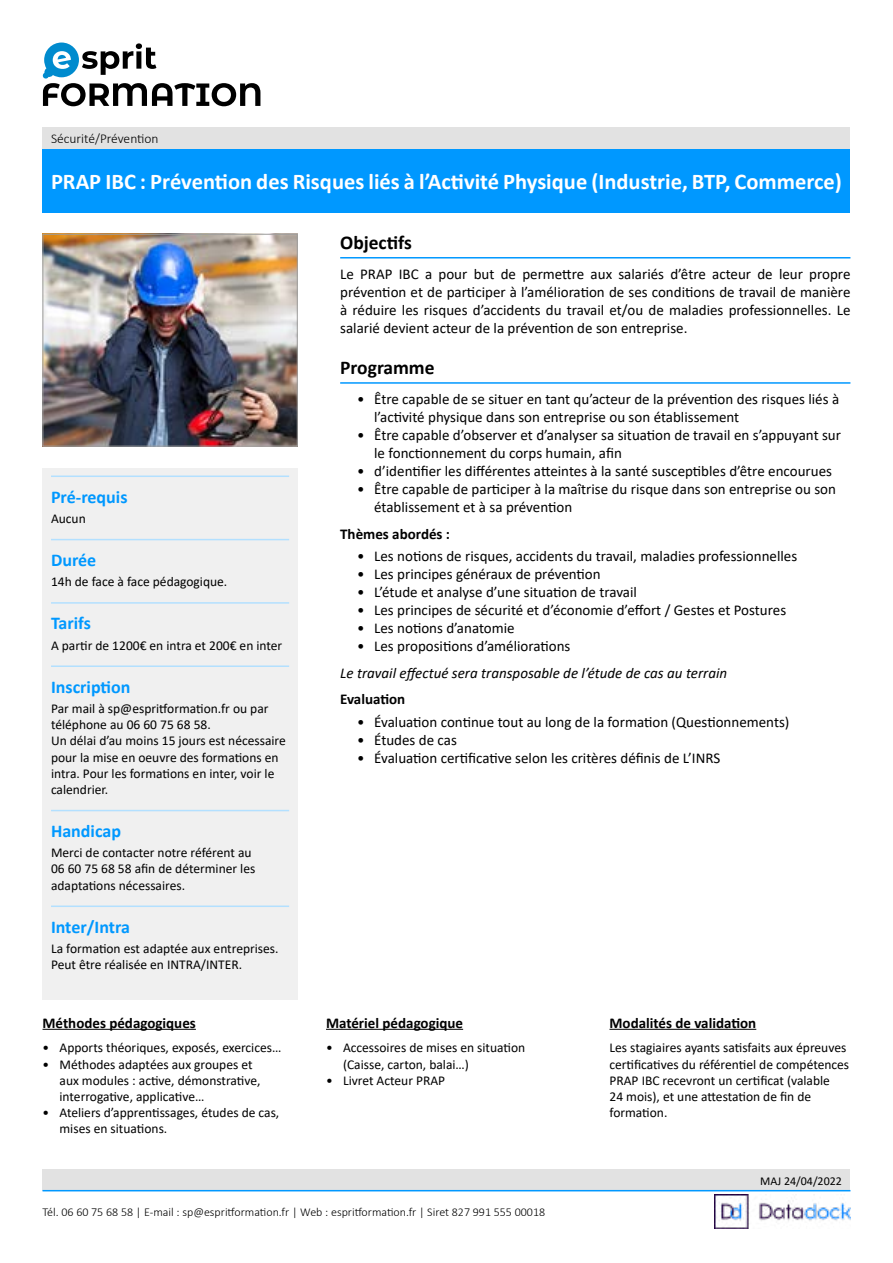
<style>
.page{position:relative;width:893px;height:1263px;background:#fff}
.page>*{position:absolute;margin:0;border:0;box-sizing:border-box;transform-origin:0 0}
.t1{font:700 22.5px "Calibri";color:#fff}
.t2{font:700 19.5px "Calibri";color:#000}
.t3{font:700 18px "Calibri";color:#0098ff}
.t4{font:15px/18px "Calibri";color:#000}
.t5{font:700 15px "Calibri";color:#000}
.t6{font:italic 15px "Calibri";color:#000}
.t7{font:13.5px/16.2px "Calibri";color:#000}
.t8{font:300 13.5px "Calibri";color:#000}
.t9{font:300 12px "Calibri";color:#000}
.t10{font:12px "Calibri";color:#000}
</style>
<div class="page">
<div style="left:43px;top:1169px;width:807px;height:22px;background:#e2e2e2"></div>
<div style="left:43px;top:468px;width:255px;height:531px;background:#f0f0f0"></div>
<svg style="left:43px;top:43px;width:217px;height:63px"></svg>
<hr style="left:43px;top:1190px;width:807px;height:1px;background:#0098ff">
<img style="left:714px;top:1195px;width:136px;height:34px">
<img style="left:45px;top:236px;width:251px;height:208px">
<div style="left:43px;top:234px;width:255px;height:212px;border:1px solid #9d9d9c"></div>
<hr style="left:340px;top:257px;width:510px;height:1px;background:#0098ff">
<hr style="left:340px;top:382px;width:510px;height:2px;background:#0098ff">
<div style="left:43px;top:149px;width:807px;height:64px;background:#0098ff"></div>
<hr style="left:43px;top:1029px;width:153px;height:1px;background:#000">
<hr style="left:326px;top:1029px;width:137px;height:1px;background:#000">
<hr style="left:609px;top:1029px;width:147px;height:1px;background:#000">
<div style="left:43px;top:128px;width:807px;height:21px;background:#e2e2e2"></div>
<hr style="left:51px;top:475px;width:238px;height:2px;background:#b3e0ff">
<hr style="left:51px;top:539px;width:238px;height:1px;background:#b3e0ff">
<hr style="left:51px;top:602px;width:238px;height:2px;background:#b3e0ff">
<hr style="left:51px;top:665px;width:238px;height:2px;background:#b3e0ff">
<hr style="left:51px;top:810px;width:238px;height:1px;background:#b3e0ff">
<hr style="left:51px;top:905px;width:238px;height:2px;background:#b3e0ff">
<p class="t8" style="left:51px;top:130px;width:109px">Sécurité/Prévention</p>
<h1 class="t1" style="left:51px;top:166px;width:792px">PRAP IBC : Prévention des Risques liés à l’Activité Physique (Industrie, BTP, Commerce)</h1>
<p class="t3" style="left:51px;top:484px;width:78px">Pré-requis</p>
<p class="t7" style="left:51px;top:510px;width:36px">Aucun</p>
<p class="t3" style="left:51px;top:547px;width:47px">Durée</p>
<p class="t7" style="left:51px;top:573px;width:178px">14h de face à face pédagogique.</p>
<p class="t3" style="left:51px;top:610px;width:41px">Tarifs</p>
<p class="t7" style="left:51px;top:637px;width:233px">A partir de 1200€ en intra et 200€ en inter</p>
<p class="t3" style="left:51px;top:674px;width:81px">Inscription</p>
<p class="t7" style="left:51px;top:700px;width:236px">Par mail à sp@espritformation.fr ou par téléphone au 06 60 75 68 58.<br>Un délai d’au moins 15 jours est nécessaire pour la mise en oeuvre des formations en intra. Pour les formations en inter, voir le calendrier.</p>
<p class="t3" style="left:51px;top:818px;width:71px">Handicap</p>
<p class="t7" style="left:51px;top:844px;width:206px">Merci de contacter notre référent au<br>06 60 75 68 58 afin de déterminer les adaptations nécessaires.</p>
<p class="t3" style="left:51px;top:914px;width:80px">Inter/Intra</p>
<p class="t7" style="left:51px;top:940px;width:229px">La formation est adaptée aux entreprises.<br>Peut être réalisée en INTRA/INTER.</p>
<p class="t5" style="left:43px;top:1012px;width:155px">Méthodes pédagogiques</p>
<p class="t7" style="left:43px;top:1039px;width:240px">• Apports théoriques, exposés, exercices…</p>
<p class="t7" style="left:60px;top:1055px;width:202px;text-indent:-17px">• Méthodes adaptées aux groupes et aux modules : active, démonstrative, interrogative, applicative…</p>
<p class="t7" style="left:60px;top:1104px;width:221px;text-indent:-17px">• Ateliers d’apprentissages, études de cas, mises en situations.</p>
<h2 class="t2" style="left:340px;top:228px;width:73px">Objectifs</h2>
<p class="t4" style="left:340px;top:265px;width:512px;text-align:justify">Le PRAP IBC a pour but de permettre aux salariés d’être acteur de leur propre prévention et de participer à l’amélioration de ses conditions de travail de manière à réduire les risques d’accidents du travail et/ou de maladies professionnelles. Le salarié devient acteur de la prévention de son entreprise.</p>
<h2 class="t2" style="left:340px;top:353px;width:96px">Programme</h2>
<p class="t4" style="left:374px;top:390px;width:466px;text-indent:-17px">• Être capable de se situer en tant qu’acteur de la prévention des risques liés à l’activité physique dans son entreprise ou son établissement</p>
<p class="t4" style="left:374px;top:426px;width:468px;text-indent:-17px">• Être capable d’observer et d’analyser sa situation de travail en s’appuyant sur le fonctionnement du corps humain, afin</p>
<p class="t4" style="left:357px;top:462px;width:476px">• d’identifier les différentes atteintes à la santé susceptibles d’être encourues</p>
<p class="t4" style="left:374px;top:480px;width:463px;text-indent:-17px">• Être capable de participer à la maîtrise du risque dans son entreprise ou son établissement et à sa prévention</p>
<p class="t5" style="left:340px;top:523px;width:111px">Thèmes abordés :</p>
<p class="t4" style="left:357px;top:547px;width:441px">• Les notions de risques, accidents du travail, maladies professionnelles</p>
<p class="t4" style="left:357px;top:565px;width:245px">• Les principes généraux de prévention</p>
<p class="t4" style="left:357px;top:583px;width:281px">• L’étude et analyse d’une situation de travail</p>
<p class="t4" style="left:357px;top:601px;width:430px">• Les principes de sécurité et d’économie d’effort / Gestes et Postures</p>
<p class="t4" style="left:357px;top:619px;width:159px">• Les notions d’anatomie</p>
<p class="t4" style="left:357px;top:637px;width:215px">• Les propositions d’améliorations</p>
<p class="t6" style="left:340px;top:662px;width:389px">Le travail effectué sera transposable de l’étude de cas au terrain</p>
<p class="t5" style="left:340px;top:689px;width:67px">Evaluation</p>
<p class="t4" style="left:357px;top:712px;width:434px">• Évaluation continue tout au long de la formation (Questionnements)</p>
<p class="t4" style="left:357px;top:730px;width:101px">• Études de cas</p>
<p class="t4" style="left:357px;top:748px;width:365px">• Évaluation certificative selon les critères définis de L’INRS</p>
<p class="t5" style="left:326px;top:1012px;width:139px">Matériel pédagogique</p>
<p class="t7" style="left:343px;top:1039px;width:184px;text-indent:-17px">• Accessoires de mises en situation (Caisse, carton, balai…)</p>
<p class="t7" style="left:326px;top:1072px;width:121px">• Livret Acteur PRAP</p>
<p class="t5" style="left:609px;top:1012px;width:148px">Modalités de validation</p>
<p class="t7" style="left:609px;top:1039px;width:241px">Les stagiaires ayants satisfaits aux épreuves certificatives du référentiel de compétences PRAP IBC recevront un certificat (valable<br>24 mois), et une attestation de fin de formation.</p>
<p class="t10" style="left:760px;top:1172px;width:83px">MAJ 24/04/2022</p>
<p class="t9" style="left:43px;top:1205px;width:504px">Tél. 06 60 75 68 58 | E-mail : sp@espritformation.fr | Web : espritformation.fr | Siret 827 991 555 00018</p>
</div>
